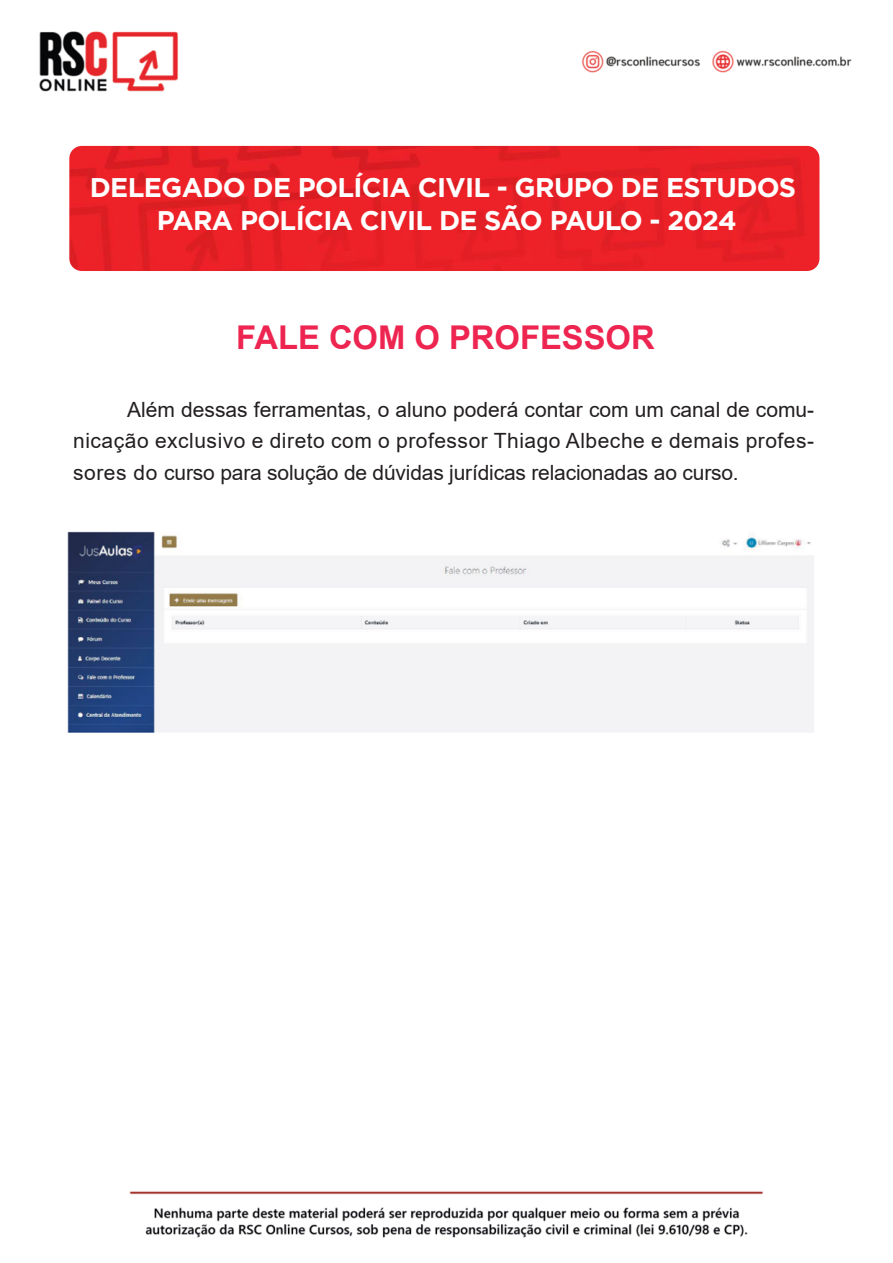
<style>
.page{position:relative;width:893px;height:1263px;background:#fff}
.page>*{position:absolute;margin:0;border:0;box-sizing:border-box;transform-origin:0 0}
.t1{font:700 32.7px "Arial";color:#ed2550}
.t2{font:700 27px/32.4px "Gotham";letter-spacing:-.025em;color:#fff;text-align:center}
.t3{font:21px/31.5px "Arial";letter-spacing:-.01em;color:#231f20;text-align:justify}
</style>
<div class="page">
<img style="left:39px;top:31px;width:813px;height:1207px">
<img style="left:69px;top:146px;width:750px;height:125px">
<p class="t2" style="left:90px;top:171px;width:708px">DELEGADO DE POLÍCIA CIVIL - GRUPO DE ESTUDOS<br>PARA POLÍCIA CIVIL DE SÃO PAULO - 2024</p>
<h1 class="t1" style="left:236px;top:315px;width:420px">FALE COM O PROFESSOR</h1>
<p class="t3" style="left:73px;top:393px;width:742px;text-indent:54px">Além dessas ferramentas, o aluno poderá contar com um canal de comu&shy;nicação exclusivo e direto com o professor Thiago Albeche e demais profes&shy;sores do curso para solução de dúvidas jurídicas relacionadas ao curso.</p>
</div>
